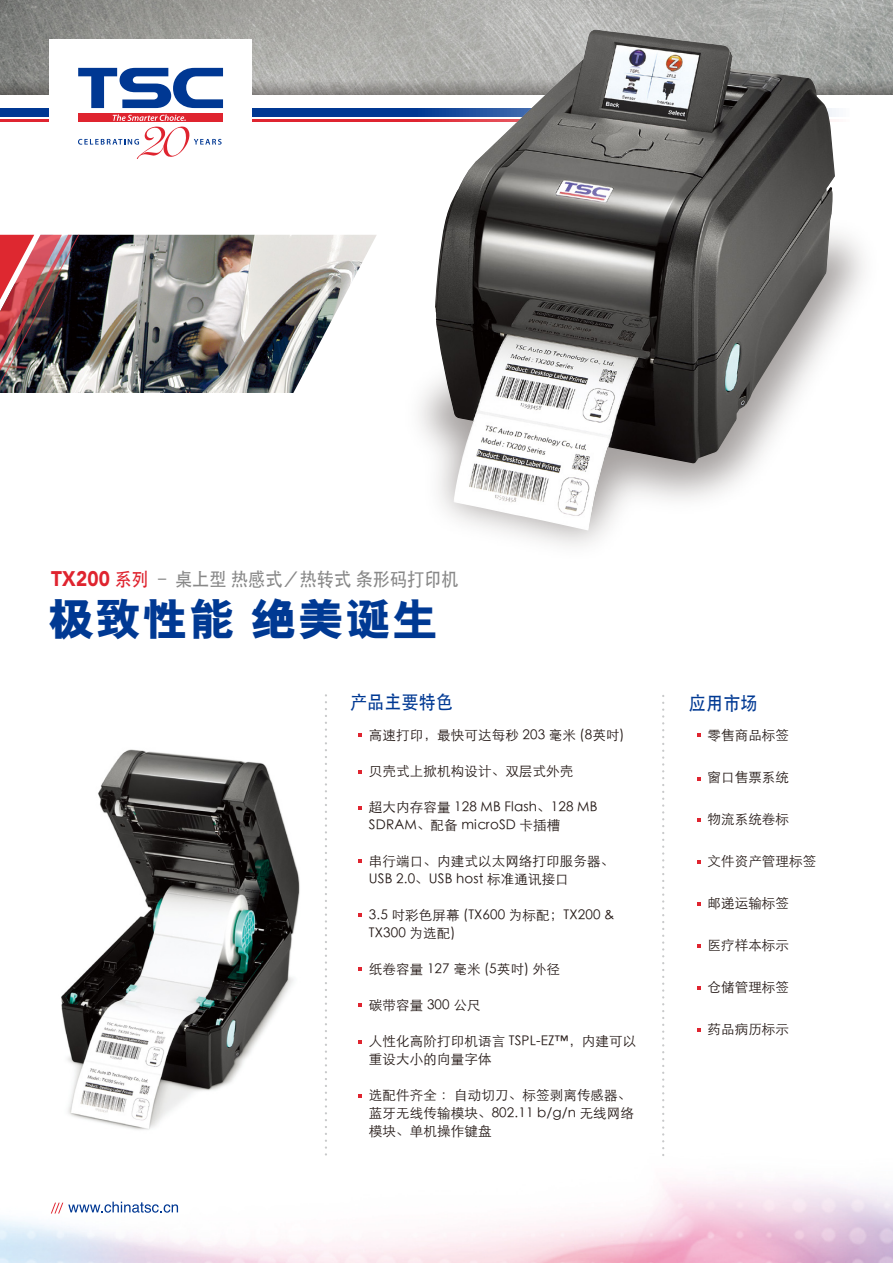
<style>
.page{position:relative;width:893px;height:1263px;background:#fff}
.page>*{position:absolute;margin:0;border:0;box-sizing:border-box;transform-origin:0 0}
.t1{font:45px "LEXUS Hei S Xbold U";letter-spacing:.01em;color:#003993}
.t2{font:18.9px "ST Heiti";letter-spacing:.01em;color:#888;scale:.9 1}
.t3{font:18.9px "ST Heiti";letter-spacing:.01em;color:#003993;scale:.9 1}
.t4{font:13.5px/18px "ST Xihei";letter-spacing:.01em;color:#231815}
.s1{font-family:"Avenir";font-weight:900;font-size:21px;color:#df242f}
.s2{color:#df242f}
</style>
<div class="page">
<div style="left:0;top:108px;width:849px;height:9px;background:#003893"></div>
<hr style="left:0;top:119px;width:849px;height:3px;background:#df2430">
<img style="left:0;top:0;width:893px;height:80px">
<svg style="left:0;top:80px;width:893px;height:14px;background:#92918e"></svg>
<img style="left:0;top:1072px;width:893px;height:191px">
<img style="left:79px;top:235px;width:298px;height:158px">
<img style="left:0;top:235px;width:79px;height:158px">
<div style="left:49px;top:39px;width:203px;height:153px;background:#fff"></div>
<svg style="left:78px;top:68px;width:145px;height:40px"></svg>
<div style="left:78px;top:113px;width:145px;height:9px;background:#df242f"></div>
<svg style="left:78px;top:114px;width:144px;height:45px"></svg>
<svg style="left:51px;top:1201px;width:127px;height:12px"></svg>
<img style="left:435px;top:30px;width:400px;height:501px">
<img style="left:49px;top:749px;width:261px;height:389px">
<svg style="left:325px;top:695px;width:2px;height:464px"></svg>
<svg style="left:662px;top:696px;width:2px;height:464px"></svg>
<svg style="left:358px;top:733px;width:4px;height:4px"></svg>
<svg style="left:697px;top:733px;width:4px;height:4px"></svg>
<svg style="left:697px;top:777px;width:4px;height:4px"></svg>
<svg style="left:697px;top:944px;width:4px;height:3px"></svg>
<svg style="left:697px;top:986px;width:4px;height:4px"></svg>
<svg style="left:697px;top:1028px;width:4px;height:4px"></svg>
<svg style="left:697px;top:818px;width:4px;height:4px"></svg>
<svg style="left:697px;top:860px;width:4px;height:4px"></svg>
<svg style="left:697px;top:902px;width:4px;height:3px"></svg>
<svg style="left:358px;top:770px;width:4px;height:4px"></svg>
<svg style="left:358px;top:806px;width:4px;height:4px"></svg>
<svg style="left:358px;top:859px;width:4px;height:4px"></svg>
<svg style="left:358px;top:967px;width:4px;height:4px"></svg>
<svg style="left:358px;top:1003px;width:4px;height:4px"></svg>
<svg style="left:358px;top:1040px;width:4px;height:3px"></svg>
<svg style="left:358px;top:913px;width:4px;height:4px"></svg>
<svg style="left:358px;top:1094px;width:4px;height:3px"></svg>
<h2 class="t2" style="left:51px;top:569px;width:454px"><span class="s1">TX200</span> <span class="s2">系列</span> – 桌上型 热感式／热转式 条形码打印机</h2>
<h1 class="t1" style="left:48px;top:597px;width:392px">极致性能 绝美诞生</h1>
<h2 class="t3" style="left:350px;top:693px;width:116px">产品主要特色</h2>
<h2 class="t3" style="left:689px;top:694px;width:78px">应用市场</h2>
<p class="t4" style="left:369px;top:726px;width:257px">高速打印，最快可达每秒 203 毫米 (8英吋)</p>
<p class="t4" style="left:369px;top:762px;width:206px">贝壳式上掀机构设计、双层式外壳</p>
<p class="t4" style="left:369px;top:798px;width:230px">超大内存容量 128 MB Flash、128 MB<br>SDRAM、配备 microSD 卡插槽</p>
<p class="t4" style="left:369px;top:852px;width:247px">串行端口、内建式以太网络打印服务器、<br>USB 2.0、USB host 标准通讯接口</p>
<p class="t4" style="left:369px;top:906px;width:247px">3.5 吋彩色屏幕 (TX600 为标配；TX200 &amp;<br>TX300 为选配)</p>
<p class="t4" style="left:369px;top:960px;width:192px">纸卷容量 127 毫米 (5英吋) 外径</p>
<p class="t4" style="left:369px;top:996px;width:113px">碳带容量 300 公尺</p>
<p class="t4" style="left:369px;top:1032px;width:269px">人性化高阶打印机语言 TSPL-EZ™，内建可以重设大小的向量字体</p>
<p class="t4" style="left:369px;top:1086px;width:267px">选配件齐全 ：自动切刀、标签剥离传感器、蓝牙无线传输模块、802.11 b/g/n 无线网络模块、单机操作键盘</p>
<p class="t4" style="left:707px;top:726px;width:83px">零售商品标签</p>
<p class="t4" style="left:707px;top:768px;width:83px">窗口售票系统</p>
<p class="t4" style="left:707px;top:810px;width:83px">物流系统卷标</p>
<p class="t4" style="left:707px;top:852px;width:110px">文件资产管理标签</p>
<p class="t4" style="left:707px;top:894px;width:83px">邮递运输标签</p>
<p class="t4" style="left:707px;top:936px;width:83px">医疗样本标示</p>
<p class="t4" style="left:707px;top:978px;width:83px">仓储管理标签</p>
<p class="t4" style="left:707px;top:1020px;width:83px">药品病历标示</p>
</div>
